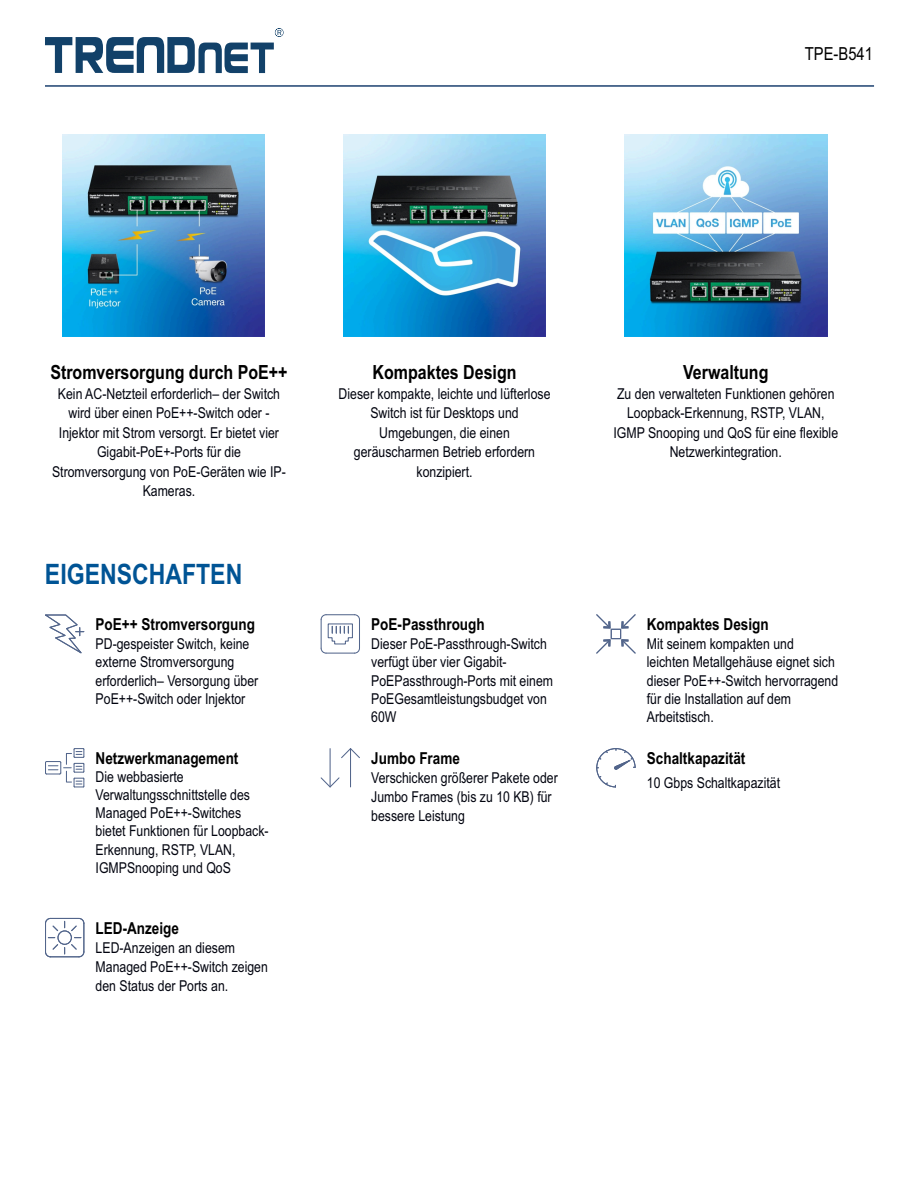
<style>
.page{position:relative;width:918px;height:1188px;background:#fff}
.page>*{position:absolute;margin:0;border:0;box-sizing:border-box;transform-origin:0 0}
.t1{font:700 28.2px "Arial Narrow";color:#005495}
.t2{font:700 19.5px "Arial Narrow";color:#000}
.t3{font:18px "Arial Narrow";color:#000}
.t4{font:700 16.5px "Arial Narrow";color:#000}
.t5{font:15px/19.4px "Arial Narrow";color:#00030e}
</style>
<div class="page">
<img style="left:62px;top:134px;width:203px;height:203px">
<img style="left:343px;top:134px;width:203px;height:203px">
<img style="left:625px;top:134px;width:202px;height:203px">
<svg style="left:45px;top:28px;width:239px;height:45px"></svg>
<hr style="left:45px;top:85px;width:829px;height:2px;background:#32537d">
<svg style="left:45px;top:614px;width:40px;height:40px"></svg>
<svg style="left:320px;top:614px;width:40px;height:40px"></svg>
<div style="left:611px;top:629px;width:10px;height:10px;border:1px solid #52658b"></div>
<svg style="left:596px;top:614px;width:15px;height:15px"></svg>
<svg style="left:596px;top:639px;width:15px;height:15px"></svg>
<svg style="left:621px;top:614px;width:15px;height:15px"></svg>
<svg style="left:621px;top:639px;width:15px;height:15px"></svg>
<svg style="left:45px;top:748px;width:40px;height:40px"></svg>
<hr style="left:330px;top:749px;width:1px;height:38px;background:#52658b">
<svg style="left:320px;top:776px;width:20px;height:12px"></svg>
<hr style="left:350px;top:749px;width:1px;height:38px;background:#52658b">
<svg style="left:341px;top:748px;width:19px;height:11px"></svg>
<svg style="left:596px;top:748px;width:40px;height:40px"></svg>
<svg style="left:45px;top:917px;width:40px;height:41px"></svg>
<p class="t3" style="left:805px;top:47px;width:70px">TPE-B541</p>
<h2 class="t2" style="left:50px;top:364px;width:239px">Stromversorgung durch PoE++</h2>
<p class="t5" style="left:52px;top:386px;width:235px;text-align:center">Kein AC-Netzteil erforderlich– der Switch wird über einen PoE++-Switch oder - Injektor mit Strom versorgt. Er bietet vier Gigabit-PoE+-Ports für die Stromversorgung von PoE-Geräten wie IP-Kameras.</p>
<h1 class="t1" style="left:45px;top:564px;width:199px">EIGENSCHAFTEN</h1>
<p class="t4" style="left:96px;top:618px;width:161px">PoE++ Stromversorgung</p>
<p class="t5" style="left:96px;top:636px;width:164px;line-height:18.5px">PD-gespeister Switch, keine externe Stromversorgung erforderlich– Versorgung über<br>PoE++-Switch oder Injektor</p>
<p class="t4" style="left:96px;top:752px;width:144px">Netzwerkmanagement</p>
<p class="t5" style="left:96px;top:769px;width:174px;line-height:18px">Die webbasierte<br>Verwaltungsschnittstelle des<br>Managed PoE++-Switches bietet Funktionen für Loopback-<br>Erkennung, RSTP, VLAN,<br>IGMPSnooping und QoS</p>
<p class="t4" style="left:96px;top:922px;width:85px">LED-Anzeige</p>
<p class="t5" style="left:96px;top:940px;width:174px;line-height:18.9px">LED-Anzeigen an diesem<br>Managed PoE++-Switch zeigen den Status der Ports an.</p>
<h2 class="t2" style="left:373px;top:364px;width:145px">Kompaktes Design</h2>
<p class="t5" style="left:339px;top:386px;width:213px;text-align:center">Dieser kompakte, leichte und lüfterlose<br>Switch ist für Desktops und<br>Umgebungen, die einen geräuscharmen Betrieb erfordern konzipiert.</p>
<p class="t4" style="left:371px;top:618px;width:115px">PoE-Passthrough</p>
<p class="t5" style="left:371px;top:636px;width:183px;line-height:18.5px">Dieser PoE-Passthrough-Switch verfügt über vier Gigabit-<br>PoEPassthrough-Ports mit einem<br>PoEGesamtleistungsbudget von<br>60W</p>
<p class="t4" style="left:371px;top:752px;width:90px">Jumbo Frame</p>
<p class="t5" style="left:371px;top:770px;width:188px;line-height:18.9px">Verschicken größerer Pakete oder<br>Jumbo Frames (bis zu 10 KB) für bessere Leistung</p>
<h2 class="t2" style="left:683px;top:364px;width:87px">Verwaltung</h2>
<p class="t5" style="left:613px;top:386px;width:226px;text-align:center">Zu den verwalteten Funktionen gehören Loopback-Erkennung, RSTP, VLAN, IGMP Snooping und QoS für eine flexible Netzwerkintegration.</p>
<p class="t4" style="left:647px;top:618px;width:123px">Kompaktes Design</p>
<p class="t5" style="left:647px;top:636px;width:193px;line-height:18.5px">Mit seinem kompakten und leichten Metallgehäuse eignet sich dieser PoE++-Switch hervorragend für die Installation auf dem<br>Arbeitstisch.</p>
<p class="t4" style="left:647px;top:752px;width:100px">Schaltkapazität</p>
<p class="t5" style="left:647px;top:774px;width:135px">10 Gbps Schaltkapazität</p>
</div>
